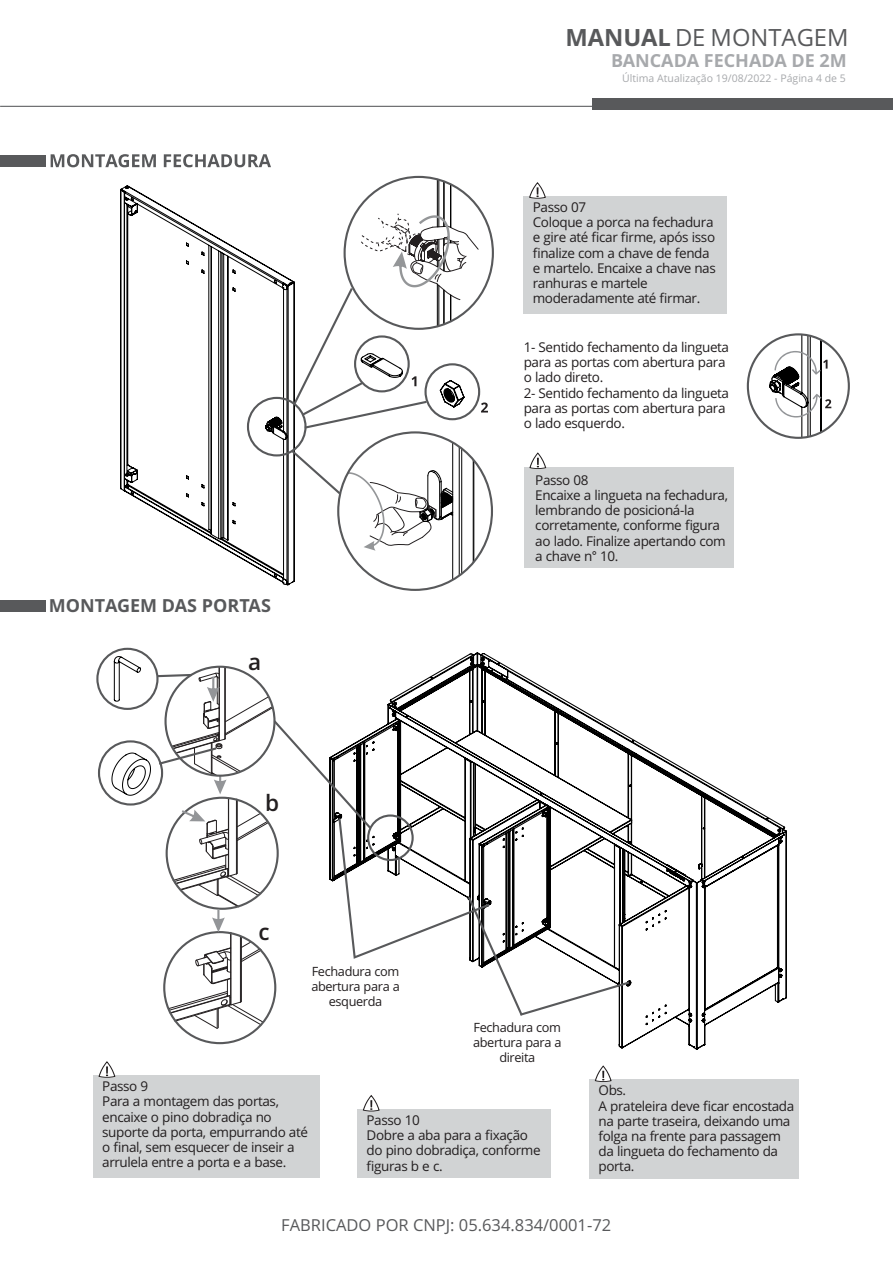
<style>
.page{position:relative;width:893px;height:1263px;background:#fff}
.page>*{position:absolute;margin:0;border:0;box-sizing:border-box;transform-origin:0 0}
.t1{font:23.7px "Open Sans";color:#58595b}
.t2{font:600 22.5px "Open Sans";color:#231f20}
.t3{font:700 18px "Open Sans";color:#a7a9ac}
.t4{font:700 18px "Open Sans";color:#58595b}
.t5{font:16.5px "Open Sans";color:#58595b}
.t6{font:13.5px/15.1px "Open Sans";letter-spacing:-.03em;color:#231f20}
.t7{font:12.75px/15.1px "Open Sans";letter-spacing:-.03em;color:#231f20;text-align:center}
.t8{font:10.5px "Open Sans";color:#a7a9ac}
.s1{font-weight:700}
.s2{font-family:"Malgun Gothic"}
</style>
<div class="page">
<svg style="left:120px;top:185px;width:175px;height:401px"></svg>
<div style="left:93px;top:1075px;width:226px;height:102px;background:#d1d3d4"></div>
<svg style="left:98px;top:1061px;width:18px;height:17px"></svg>
<div style="left:357px;top:1109px;width:194px;height:69px;background:#d1d3d4"></div>
<svg style="left:363px;top:1095px;width:17px;height:16px"></svg>
<div style="left:589px;top:1080px;width:210px;height:99px;background:#d1d3d4"></div>
<svg style="left:595px;top:1065px;width:17px;height:17px"></svg>
<div style="left:0;top:600px;width:45px;height:12px;background:#58595b"></div>
<svg style="left:466px;top:652px;width:321px;height:398px"></svg>
<div style="left:96px;top:648px;width:63px;height:62px;border:2px solid #58595b;border-radius:50%"></div>
<hr style="left:0;top:106px;width:893px;height:1px;background:#58595b">
<div style="left:592px;top:98px;width:301px;height:12px;background:#58595b"></div>
<div style="left:247px;top:397px;width:60px;height:59px;border:2px solid #58595b;border-radius:50%"></div>
<div style="left:524px;top:467px;width:209px;height:100px;background:#d1d3d4"></div>
<svg style="left:529px;top:452px;width:17px;height:17px"></svg>
<hr style="left:439px;top:180px;width:1px;height:47px;background:#000">
<hr style="left:437px;top:179px;width:1px;height:48px;background:#000">
<hr style="left:450px;top:184px;width:1px;height:43px;background:#000">
<hr style="left:443px;top:181px;width:1px;height:45px;background:#000">
<hr style="left:444px;top:181px;width:1px;height:45px;background:#000">
<hr style="left:451px;top:184px;width:1px;height:43px;background:#000">
<hr style="left:452px;top:442px;width:1px;height:138px;background:#000">
<hr style="left:473px;top:460px;width:1px;height:103px;background:#000">
<hr style="left:461px;top:448px;width:1px;height:126px;background:#000">
<hr style="left:459px;top:447px;width:1px;height:129px;background:#000">
<hr style="left:474px;top:460px;width:1px;height:102px;background:#000">
<div style="left:524px;top:196px;width:203px;height:117px;background:#d1d3d4"></div>
<svg style="left:529px;top:182px;width:17px;height:17px"></svg>
<svg style="left:289px;top:448px;width:164px;height:103px"></svg>
<svg style="left:292px;top:214px;width:196px;height:216px"></svg>
<div style="left:0;top:155px;width:46px;height:12px;background:#58595b"></div>
<svg style="left:51px;top:154px;width:220px;height:13px"></svg>
<svg style="left:748px;top:335px;width:83px;height:103px"></svg>
<div style="left:747px;top:333px;width:103px;height:106px;border:2px solid #58595b;border-radius:50%"></div>
<svg style="left:112px;top:656px;width:520px;height:373px"></svg>
<h1 class="t1" style="left:565px;top:27px;width:285px"><span class="s1">MANUAL</span> DE MONTAGEM</h1>
<h3 class="t3" style="left:611px;top:53px;width:237px">BANCADA FECHADA DE 2M</h3>
<p class="t8" style="left:622px;top:74px;width:225px">Última Atualização 19/08/2022 - Página 4 de 5</p>
<p class="t6" style="left:533px;top:201px;width:185px">Passo 07<br>Coloque a porca na fechadura e gire até ficar firme, após isso finalize com a chave de fenda e martelo. Encaixe a chave nas ranhuras e martele moderadamente até firmar.</p>
<p class="t6" style="left:524px;top:341px;width:207px">1- Sentido fechamento da lingueta para as portas com abertura para o lado direto.<br>2- Sentido fechamento da lingueta para as portas com abertura para o lado esquerdo.</p>
<h3 class="t4" style="left:49px;top:598px;width:224px">MONTAGEM DAS PORTAS</h3>
<h2 class="t2" style="left:248px;top:653px;width:15px">a</h2>
<h2 class="t2" style="left:265px;top:794px;width:16px">b</h2>
<h2 class="t2" style="left:258px;top:922px;width:13px">c</h2>
<p class="t7" style="left:311px;top:965px;width:90px">Fechadura com abertura para a esquerda</p>
<p class="t6" style="left:535px;top:474px;width:194px">Passo 08<br>Encaixe a lingueta na fechadura, lembrando de posicioná-la corretamente, conforme figura ao lado. Finalize apertando com a chave n<span class="s2">°</span> 10.</p>
<p class="t7" style="left:473px;top:1021px;width:90px">Fechadura com abertura para a direita</p>
<p class="t6" style="left:102px;top:1080px;width:207px">Passo 9<br>Para a montagem das portas, encaixe o pino dobradiça no suporte da porta, empurrando até o final, sem esquecer de inseir a arrulela entre a porta e a base.</p>
<p class="t6" style="left:367px;top:1114px;width:176px">Passo 10<br>Dobre a aba para a fixação do pino dobradiça, conforme figuras b e c.</p>
<p class="t6" style="left:598px;top:1084px;width:197px">Obs.<br>A prateleira deve ficar encostada na parte traseira, deixando uma folga na frente para passagem da lingueta do fechamento da porta.</p>
<p class="t5" style="left:281px;top:1218px;width:331px">FABRICADO POR CNPJ: 05.634.834/0001-72</p>
</div>
